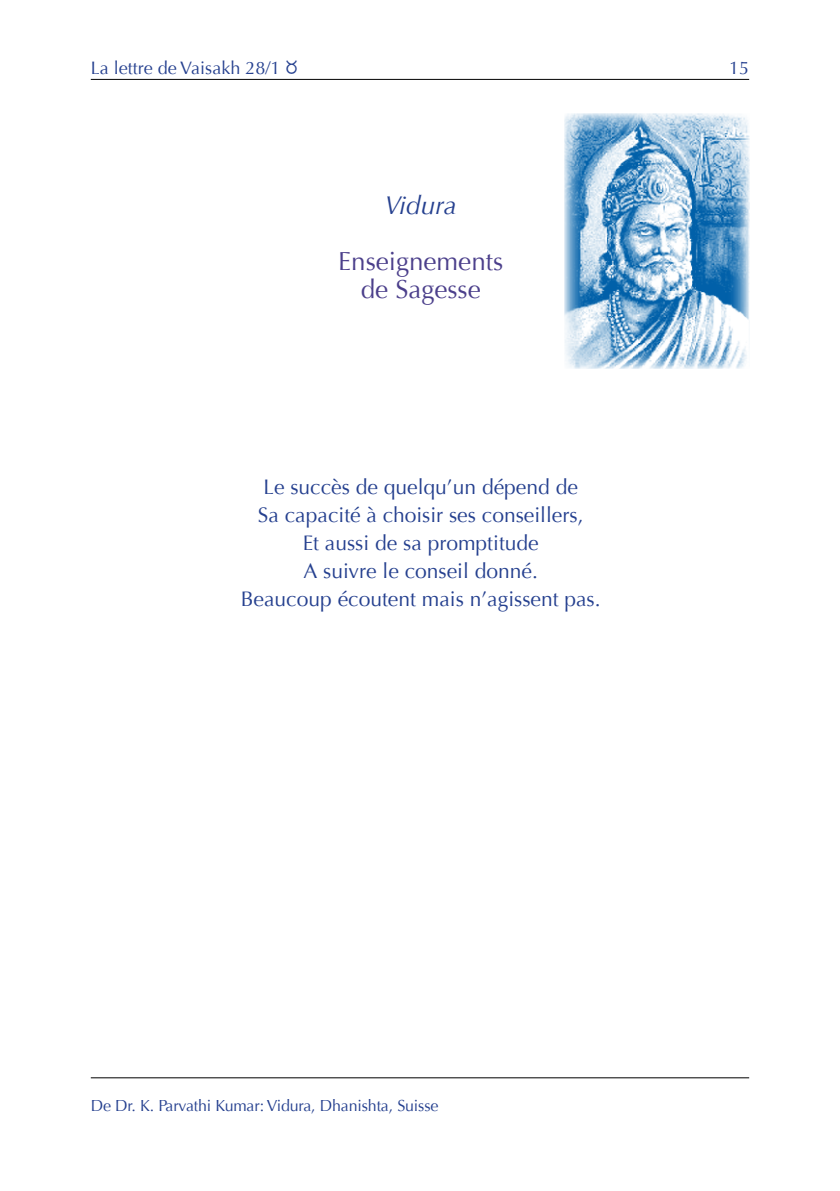
<style>
.page{position:relative;width:840px;height:1191px;background:#fff}
.page>*{position:absolute;margin:0;border:0;box-sizing:border-box;transform-origin:0 0}
.t1{font:26px/28px "Optima";color:#4b3f8b;text-align:center}
.t2{font:italic 26px "Optima";color:#25408f}
.t3{font:21px/28px "Optima";color:#25408f;text-align:center}
.t4{font:18px "Optima";color:#25408f}
.t5{font:16px "Optima";letter-spacing:-.01em;color:#25408f}
.s1{font-family:"Glyphs"}
</style>
<div class="page">
<hr style="left:91px;top:79px;width:657px;height:1px;background:#000">
<img style="left:564px;top:113px;width:184px;height:256px">
<hr style="left:91px;top:1077px;width:657px;height:1px;background:#000">
<p class="t4" style="left:91px;top:57px;width:208px">La lettre de Vaisakh 28/1 <span class="s1">2</span></p>
<p class="t4" style="left:728px;top:57px;width:22px">15</p>
<p class="t2" style="left:384px;top:190px;width:73px">Vidura</p>
<p class="t1" style="left:338px;top:247px;width:166px">Enseignements de Sagesse</p>
<p class="t3" style="left:240px;top:473px;width:361px">Le succès de quelqu’un dépend de<br>Sa capacité à choisir ses conseillers,<br>Et aussi de sa promptitude<br>A suivre le conseil donné.<br>Beaucoup écoutent mais n’agissent pas.</p>
<p class="t5" style="left:91px;top:1096px;width:349px">De Dr. K. Parvathi Kumar: Vidura, Dhanishta, Suisse</p>
</div>
